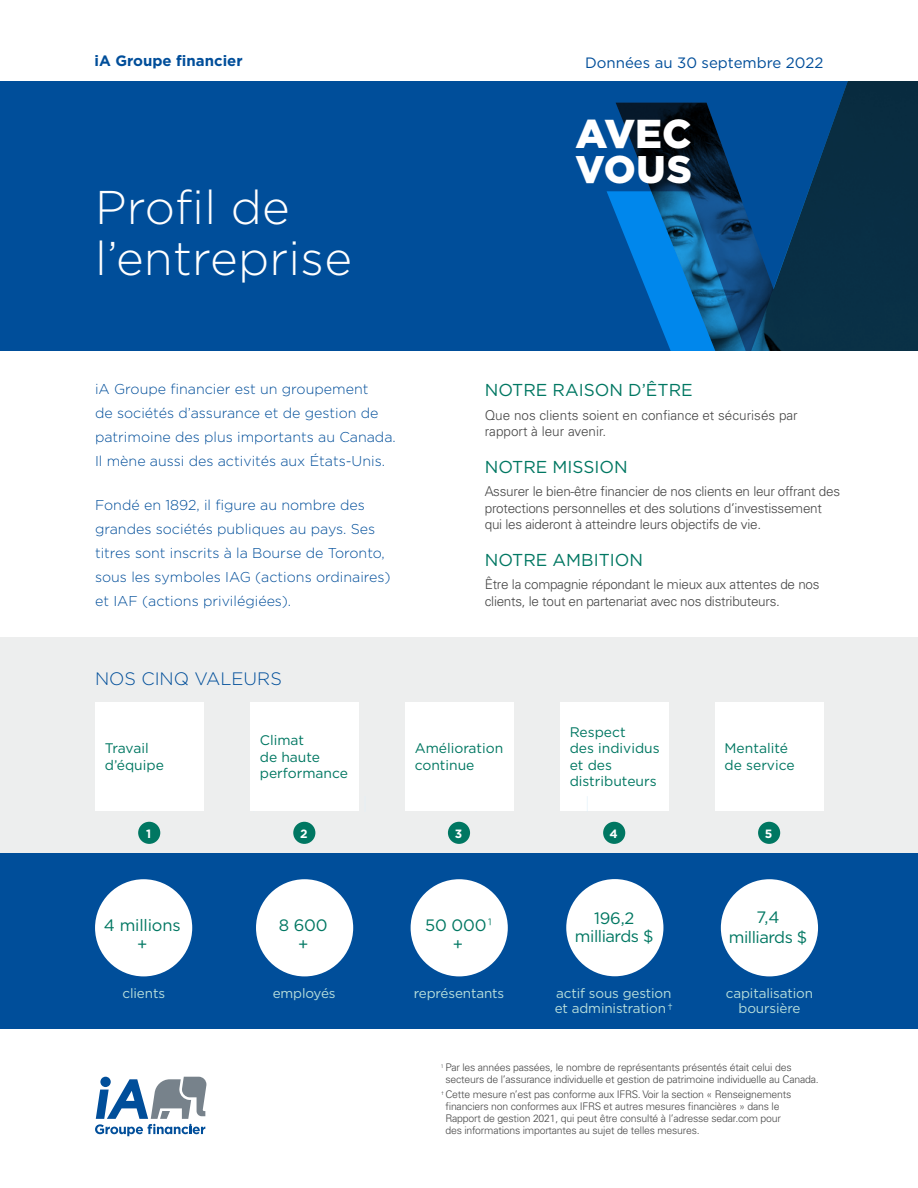
<style>
.page{position:relative;width:918px;height:1188px;background:#fff}
.page>*{position:absolute;margin:0;border:0;box-sizing:border-box;transform-origin:0 0}
.t1{font:300 47.25px/50.4px "Gotham";letter-spacing:.005em;color:#fff}
.P_H1-SousTitre2022{font:900 40.35px "Gotham";color:#fff}
.P_H1-SousTitre2022-2{font:900 38.55px "Gotham";color:#fff}
.H2_bleu{font:300 18px "Gotham";color:#004e9a}
.t2{font:17.25px "Gotham";color:#007762}
.P_Bulles{font:16.5px/19.4px "Gotham";letter-spacing:-.03em;color:#007762;text-align:center}
.P_Bulles-2{font:16.5px/19.4px "Gotham";letter-spacing:-.01em;color:#007762;text-align:center}
.P_Date{font:15px "Gotham";color:#004e9a}
.P_iAGF{font:700 15px "Gotham";color:#004e9a}
.P_Intro{font:300 14.25px/24px "Gotham";color:#004e9a}
.P_Valeurs{font:13.8px/16.5px "Gotham";color:#007762}
.t3{font:300 13.5px/16.5px "Univers LT Pro 45";letter-spacing:-.02em;color:#474747}
.H3_Bulles_Labels{font:13.5px/15.3px "Gotham";letter-spacing:-.01em;color:#b7dedb;text-align:center}
.t4{font:300 13.5px/16.5px "Univers LT Pro 45";color:#474747}
.P_No_Valeurs{font:700 12px "Gotham";color:#fff}
.P_Footnote_7pt{font:300 10.5px/12px "Univers LT Pro 45";letter-spacing:-.02em;color:#474747}
</style>
<div class="page">
<div style="left:0;top:81px;width:918px;height:270px;background:#004e9a"></div>
<img style="left:616px;top:81px;width:302px;height:270px">
<div style="left:0;top:853px;width:918px;height:175px;background:#004e9a"></div>
<div style="left:566px;top:879px;width:97px;height:97px;background:#fff;border-radius:50%"></div>
<div style="left:95px;top:879px;width:97px;height:97px;background:#fff;border-radius:50%"></div>
<div style="left:256px;top:879px;width:97px;height:97px;background:#fff;border-radius:50%"></div>
<div style="left:721px;top:879px;width:97px;height:97px;background:#fff;border-radius:50%"></div>
<svg style="left:95px;top:1077px;width:111px;height:59px"></svg>
<div style="left:0;top:637px;width:918px;height:216px;background:#edeeee"></div>
<div style="left:138px;top:822px;width:22px;height:22px;background:#007762;border-radius:50%"></div>
<div style="left:293px;top:822px;width:22px;height:22px;background:#007762;border-radius:50%"></div>
<div style="left:448px;top:822px;width:22px;height:22px;background:#007762;border-radius:50%"></div>
<div style="left:603px;top:822px;width:22px;height:22px;background:#007762;border-radius:50%"></div>
<div style="left:95px;top:702px;width:109px;height:109px;background:#fff"></div>
<div style="left:250px;top:702px;width:109px;height:109px;background:#fff"></div>
<div style="left:405px;top:702px;width:109px;height:109px;background:#fff"></div>
<div style="left:560px;top:702px;width:109px;height:109px;background:#fff"></div>
<div style="left:715px;top:702px;width:109px;height:109px;background:#fff"></div>
<svg style="left:587px;top:796px;width:1px;height:15px"></svg>
<div style="left:758px;top:822px;width:22px;height:22px;background:#007762;border-radius:50%"></div>
<div style="left:411px;top:879px;width:97px;height:97px;background:#fff;border-radius:50%"></div>
<p class="P_iAGF" style="left:94px;top:51px;width:150px">iA Groupe financier</p>
<p class="P_Date" style="left:585px;top:53px;width:240px">Données au 30 septembre 2022</p>
<h1 class="t1" style="left:95px;top:181px;width:258px">Profil de l’entreprise</h1>
<p class="P_Intro" style="left:95px;top:376px;width:302px">iA Groupe financier est un groupement<br>de sociétés d’assurance et de gestion de patrimoine des plus importants au Canada.<br>Il mène aussi des activités aux États-Unis.</p>
<p class="P_Intro" style="left:95px;top:492px;width:297px">Fondé en 1892, il figure au nombre des grandes sociétés publiques au pays. Ses titres sont inscrits à la Bourse de Toronto, sous les symboles IAG (actions ordinaires) et IAF (actions privilégiées).</p>
<h2 class="H2_bleu" style="left:95px;top:668px;width:188px">NOS CINQ VALEURS</h2>
<p class="P_H1-SousTitre2022" style="left:575px;top:106px;width:118px">AVEC</p>
<p class="P_H1-SousTitre2022-2" style="left:575px;top:143px;width:118px">VOUS</p>
<h2 class="t2" style="left:485px;top:379px;width:209px">NOTRE RAISON D’ÊTRE</h2>
<p class="t4" style="left:485px;top:406px;width:314px">Que nos clients soient en confiance et sécurisés par rapport à leur avenir.</p>
<h2 class="t2" style="left:485px;top:456px;width:145px">NOTRE MISSION</h2>
<p class="t3" style="left:485px;top:483px;width:357px">Assurer le bien-être financier de nos clients en leur offrant des protections personnelles et des solutions d’investissement qui les aideront à atteindre leurs objectifs de vie.</p>
<h2 class="t2" style="left:485px;top:549px;width:160px">NOTRE AMBITION</h2>
<p class="t3" style="left:485px;top:576px;width:336px">Être la compagnie répondant le mieux aux attentes de nos clients, le tout en partenariat avec nos distributeurs.</p>
<p class="P_Valeurs" style="left:105px;top:740px;width:61px">Travail d’équipe</p>
<p class="P_Valeurs" style="left:260px;top:732px;width:90px">Climat<br>de haute performance</p>
<p class="P_Valeurs" style="left:415px;top:740px;width:90px">Amélioration continue</p>
<p class="P_Valeurs" style="left:570px;top:724px;width:92px">Respect<br>des individus et des distributeurs</p>
<p class="P_No_Valeurs" style="left:146px;top:825px;width:7px">1</p>
<p class="P_No_Valeurs" style="left:300px;top:825px;width:9px">2</p>
<p class="P_No_Valeurs" style="left:455px;top:825px;width:9px">3</p>
<p class="P_No_Valeurs" style="left:610px;top:825px;width:10px">4</p>
<p class="P_Bulles-2" style="left:104px;top:915px;width:78px">4 millions +</p>
<h3 class="H3_Bulles_Labels" style="left:123px;top:985px;width:44px">clients</h3>
<p class="P_Bulles" style="left:279px;top:915px;width:50px">8 600 +</p>
<h3 class="H3_Bulles_Labels" style="left:273px;top:985px;width:65px">employés</h3>
<p class="P_Bulles" style="left:425px;top:915px;width:63px">50 000 +</p>
<h3 class="H3_Bulles_Labels" style="left:414px;top:985px;width:92px">représentants</h3>
<p class="P_Bulles" style="left:575px;top:909px;width:80px;line-height:18px">196,2 milliards $</p>
<h3 class="H3_Bulles_Labels" style="left:555px;top:985px;width:120px;text-align:left">actif sous gestion et administration †</h3>
<p class="P_Valeurs" style="left:725px;top:740px;width:72px">Mentalité de service</p>
<p class="P_No_Valeurs" style="left:765px;top:825px;width:9px">5</p>
<p class="P_Bulles" style="left:729px;top:907px;width:80px">7,4 milliards $</p>
<h3 class="H3_Bulles_Labels" style="left:726px;top:985px;width:89px">capitalisation boursière</h3>
<p class="P_Footnote_7pt" style="left:445px;top:1061px;width:375px;text-indent:-4px"><sup>1</sup> Par les années passées, le nombre de représentants présentés était celui des secteurs de l’assurance individuelle et gestion de patrimoine individuelle au Canada.</p>
<p class="P_Footnote_7pt" style="left:446px;top:1088px;width:347px;text-indent:-4px"><sup>†</sup> Cette mesure n’est pas conforme aux IFRS. Voir la section « Renseignements financiers non conformes aux IFRS et autres mesures financières » dans le Rapport de gestion 2021, qui peut être consulté à l’adresse sedar.com pour des informations importantes au sujet de telles mesures.</p>
</div>
